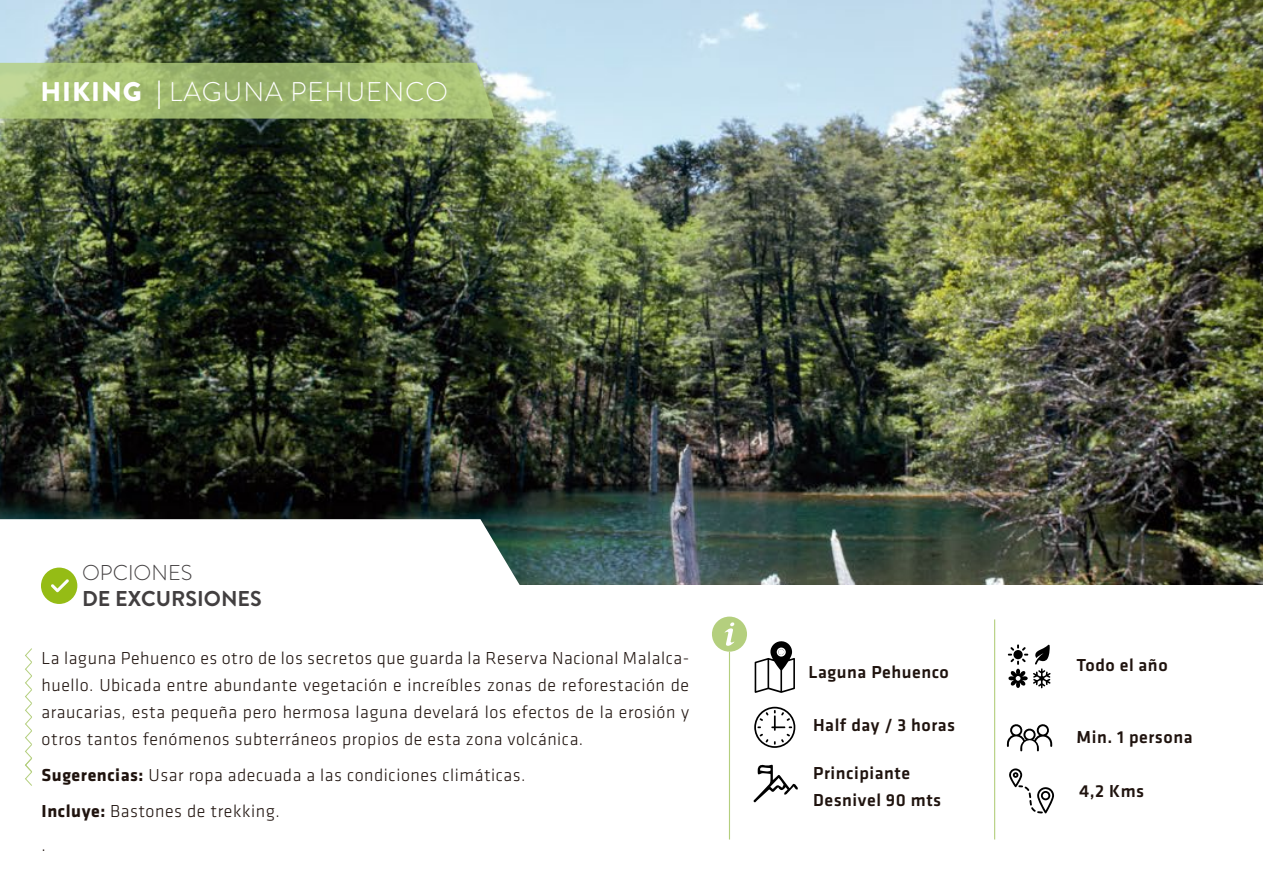
<style>
.page{position:relative;width:1263px;height:893px;background:#fff}
.page>*{position:absolute;margin:0;border:0;box-sizing:border-box;transform-origin:0 0}
.t1{font:300 27px "Brandon Grotesque";letter-spacing:.035em;color:#fff}
.t2{font:700 21.45px "Brandon Grotesque";color:#423f40}
.t3{font:300 21.45px "Brandon Grotesque";color:#423f40}
.t4{font:300 18px/27px "Klavika";letter-spacing:.03em;color:#1f130e;text-align:justify}
.t5{font:500 18px/27px "Klavika";letter-spacing:.03em;color:#1f130e}
.s1{font-weight:900}
.s2{font-weight:700}
</style>
<div class="page">
<img style="left:0;top:0;width:1263px;height:585px">
<svg style="left:0;top:63px;width:494px;height:56px"></svg>
<svg style="left:755px;top:641px;width:40px;height:52px"></svg>
<svg style="left:754px;top:707px;width:41px;height:41px"></svg>
<svg style="left:1008px;top:644px;width:42px;height:44px"></svg>
<hr style="left:729px;top:652px;width:1px;height:187px;background:#b4cf7e">
<hr style="left:994px;top:619px;width:1px;height:220px;background:#b4cf7e">
<svg style="left:753px;top:764px;width:45px;height:39px"></svg>
<svg style="left:1007px;top:724px;width:45px;height:27px"></svg>
<div style="left:712px;top:617px;width:35px;height:35px;background:#b4cf7e;border-radius:50%"></div>
<svg style="left:725px;top:622px;width:9px;height:24px"></svg>
<svg style="left:1009px;top:768px;width:45px;height:46px"></svg>
<svg style="left:0;top:519px;width:530px;height:267px"></svg>
<h1 class="t1" style="left:41px;top:73px;width:409px"><span class="s1">HIKING |</span> LAGUNA PEHUENCO</h1>
<p class="t3" style="left:82px;top:558px;width:112px">OPCIONES</p>
<p class="t2" style="left:82px;top:584px;width:181px">DE EXCURSIONES</p>
<p class="t4" style="left:42px;top:645px;width:649px">La laguna Pehuenco es otro de los secretos que guarda la Reserva Nacional Malalca&shy;huello. Ubicada entre abundante vegetación e increíbles zonas de reforestación de araucarias, esta pequeña pero hermosa laguna develará los efectos de la erosión y otros tantos fenómenos subterráneos propios de esta zona volcánica.</p>
<p class="t4" style="left:42px;top:757px;width:485px;line-height:35.2px;text-align:left"><span class="s2">Sugerencias:</span> Usar ropa adecuada a las condiciones climáticas.<br><span class="s2">Incluye:</span> Bastones de trekking.<br>.</p>
<p class="t5" style="left:809px;top:658px;width:142px">Laguna Pehuenco</p>
<p class="t5" style="left:813px;top:712px;width:144px">Half day / 3 horas</p>
<p class="t5" style="left:813px;top:760px;width:130px">Principiante<br>Desnivel 90 mts</p>
<p class="t5" style="left:1076px;top:651px;width:93px">Todo el año</p>
<p class="t5" style="left:1076px;top:724px;width:117px">Min. 1 persona</p>
<p class="t5" style="left:1079px;top:778px;width:67px">4,2 Kms</p>
</div>
